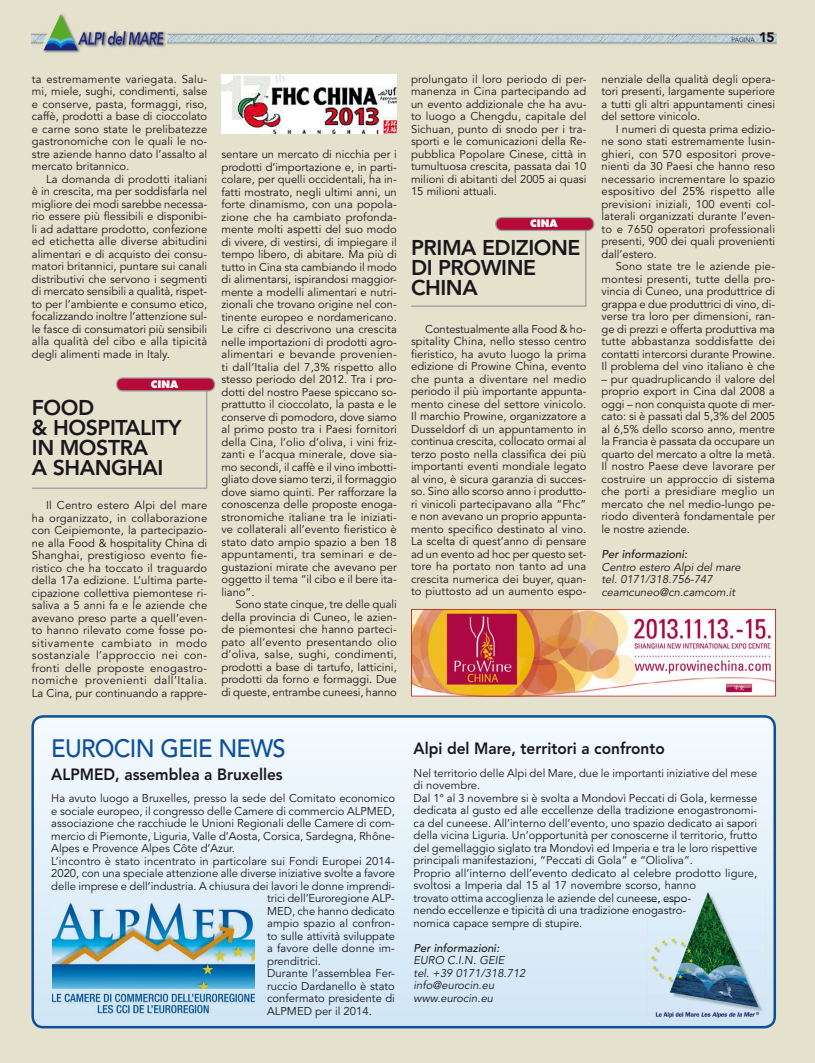
<style>
.page{position:relative;width:815px;height:1063px;background:#e4e1cd}
.page>*{position:absolute;margin:0;border:0;box-sizing:border-box;transform-origin:0 0}
.t1{font:500 25px "Avenir";letter-spacing:-.03em;color:#0d4f9b;scale:.95 1}
.t2{font:800 21.25px/20px "Avenir";letter-spacing:-.02em;color:#1a171c}
.t3{font:800 16.25px "Avenir";color:#1a171c;scale:.95 1}
.t4{font:11.25px/12.5px "Avenir";color:#1a171c;text-align:justify}
.t5{font:italic 11.25px/12.5px "Avenir";color:#1a171c}
.t6{font:italic 500 11.25px "Avenir";color:#1a171c}
.t7{font:11.25px "Avenir";color:#13151c}
.t8{font:800 10px "Futura";color:#fff}
.t9{font:300 6.25px "Avenir";color:#1a171c}
.s1{font-weight:900;font-size:13.75px}
.s2{color:#13151c}
.s3{color:#12151c}
</style>
<div class="page">
<img style="left:32px;top:14px;width:744px;height:39px">
<svg style="left:31px;top:715px;width:745px;height:313px;background:#dfedf7"></svg>
<img style="left:52px;top:903px;width:203px;height:110px">
<img style="left:411px;top:609px;width:365px;height:88px">
<img style="left:221px;top:74px;width:176px;height:60px">
<svg style="left:411px;top:217px;width:183px;height:90px"></svg>
<svg style="left:32px;top:377px;width:183px;height:112px"></svg>
<img style="left:648px;top:890px;width:117px;height:130px">
<img style="left:648px;top:890px;width:48px;height:3px">
<img style="left:648px;top:893px;width:43px;height:12px">
<img style="left:648px;top:906px;width:38px;height:12px">
<p class="t4" style="left:32px;top:74px;width:177px">ta estremamente variegata. Salu&shy;mi, miele, sughi, condimenti, salse e conserve, pasta, formaggi, riso, caffè, prodotti a base di cioccolato e carne sono state le prelibatezze gastronomiche con le quali le no&shy;stre aziende hanno dato l’assalto al mercato britannico.</p>
<p class="t4" style="left:32px;top:174px;width:177px;text-indent:14px">La domanda di prodotti italiani è in crescita, ma per soddisfarla nel migliore dei modi sarebbe necessa&shy;rio essere più flessibili e disponibi&shy;li ad adattare prodotto, confezione ed etichetta alle diverse abitudini alimentari e di acquisto dei consu&shy;matori britannici, puntare sui canali distributivi che servono i segmenti di mercato sensibili a qualità, rispet&shy;to per l’ambiente e consumo etico, focalizzando inoltre l’attenzione sul&shy;le fasce di consumatori più sensibili alla qualità del cibo e alla tipicità degli alimenti made in Italy.</p>
<h2 class="t2" style="left:32px;top:400px;width:151px">FOOD<br>&amp; HOSPITALITY<br>IN MOSTRA<br>A SHANGHAI</h2>
<p class="t4" style="left:32px;top:500px;width:177px;text-indent:14px">Il Centro estero Alpi del mare ha organizzato, in collaborazione con Ceipiemonte, la partecipazio&shy;ne alla Food &amp; hospitality China di Shanghai, prestigioso evento fie&shy;ristico che ha toccato il traguardo della 17a edizione. L’ultima parte&shy;cipazione collettiva piemontese ri&shy;saliva a 5 anni fa e le aziende che avevano preso parte a quell’even&shy;to hanno rilevato come fosse po&shy;sitivamente cambiato in modo sostanziale l’approccio nei con&shy;fronti delle proposte enogastro&shy;nomiche provenienti dall’Italia.<br>La Cina, pur continuando a rappre-</p>
<p class="t8" style="left:151px;top:380px;width:29px">CINA</p>
<p class="t4" style="left:221px;top:149px;width:177px">sentare un mercato di nicchia per i prodotti d’importazione e, in parti&shy;colare, per quelli occidentali, ha in&shy;fatti mostrato, negli ultimi anni, un forte dinamismo, con una popola&shy;zione che ha cambiato profonda&shy;mente molti aspetti del suo modo di vivere, di vestirsi, di impiegare il tempo libero, di abitare. Ma più di tutto in Cina sta cambiando il modo di alimentarsi, ispirandosi maggior&shy;mente a modelli alimentari e nutri&shy;zionali che trovano origine nel con&shy;tinente europeo e nordamericano.<br>Le cifre ci descrivono una crescita nelle importazioni di prodotti agro&shy;alimentari e bevande provenien&shy;ti dall’Italia del 7,3% rispetto allo stesso periodo del 2012. Tra i pro&shy;dotti del nostro Paese spiccano so&shy;prattutto il cioccolato, la pasta e le conserve di pomodoro, dove siamo al primo posto tra i Paesi fornitori della Cina, l’olio d’oliva, i vini friz&shy;zanti e l’acqua minerale, dove sia&shy;mo secondi, il caffè e il vino imbotti&shy;gliato dove siamo terzi, il formaggio dove siamo quinti. Per rafforzare la conoscenza delle proposte enoga&shy;stronomiche italiane tra le iniziati&shy;ve collaterali all’evento fieristico è stato dato ampio spazio a ben 18 appuntamenti, tra seminari e de&shy;gustazioni mirate che avevano per oggetto il tema “il cibo e il bere ita&shy;liano”.</p>
<p class="t4" style="left:221px;top:599px;width:177px;text-indent:14px">Sono state cinque, tre delle quali della provincia di Cuneo, le azien&shy;de piemontesi che hanno parteci&shy;pato all’evento presentando olio d’oliva, salse, sughi, condimenti, prodotti a base di tartufo, latticini, prodotti da forno e formaggi. Due di queste, entrambe cuneesi, hanno</p>
<p class="t4" style="left:411px;top:74px;width:177px">prolungato il loro periodo di per&shy;manenza in Cina partecipando ad un evento addizionale che ha avu&shy;to luogo a Chengdu, capitale del Sichuan, punto di snodo per i tra&shy;sporti e le comunicazioni della Re&shy;pubblica Popolare Cinese, città in tumultuosa crescita, passata dai 10 milioni di abitanti del 2005 ai quasi 15 milioni attuali.</p>
<p class="t8" style="left:530px;top:219px;width:29px">CINA</p>
<h2 class="t2" style="left:411px;top:240px;width:171px">PRIMA EDIZIONE<br>DI PROWINE<br>CHINA</h2>
<p class="t4" style="left:411px;top:324px;width:177px;text-indent:14px">Contestualmente alla Food &amp; ho&shy;spitality China, nello stesso centro fieristico, ha avuto luogo la prima edizione di Prowine China, evento che punta a diventare nel medio periodo il più importante appunta&shy;mento cinese del settore vinicolo.<br>Il marchio Prowine, organizzatore a Dusseldorf di un appuntamento in continua crescita, collocato ormai al terzo posto nella classifica dei più importanti eventi mondiale legato al vino, è sicura garanzia di succes&shy;so. Sino allo scorso anno i produtto&shy;ri vinicoli partecipavano alla “Fhc” e non avevano un proprio appunta&shy;mento specifico destinato al vino.<br>La scelta di quest’anno di pensare ad un evento ad hoc per questo set&shy;tore ha portato non tanto ad una crescita numerica dei buyer, quan&shy;to piuttosto ad un aumento espo-</p>
<p class="t9" style="left:732px;top:37px;width:45px">PAGINA <span class="s1">15</span></p>
<p class="t4" style="left:601px;top:74px;width:175px">nenziale della qualità degli opera&shy;tori presenti, largamente superiore a tutti gli altri appuntamenti cinesi del settore vinicolo.</p>
<p class="t4" style="left:601px;top:124px;width:175px;text-indent:14px">I numeri di questa prima edizio&shy;ne sono stati estremamente lusin&shy;ghieri, con 570 espositori prove&shy;nienti da 30 Paesi che hanno reso necessario incrementare lo spazio espositivo del 25% rispetto alle previsioni iniziali, 100 eventi col&shy;laterali organizzati durante l’even&shy;to e 7650 operatori professionali presenti, 900 dei quali provenienti dall’estero.</p>
<p class="t4" style="left:601px;top:262px;width:175px;text-indent:14px">Sono state tre le aziende pie&shy;montesi presenti, tutte della pro&shy;vincia di Cuneo, una produttrice di grappa e due produttrici di vino, di&shy;verse tra loro per dimensioni, ran&shy;ge di prezzi e offerta produttiva ma tutte abbastanza soddisfatte dei contatti intercorsi durante Prowine.<br>Il problema del vino italiano è che</p>
<p class="t4" style="left:601px;top:374px;width:175px">– pur quadruplicando il valore del proprio export in Cina dal 2008 a oggi – non conquista quote di mer&shy;cato: si è passati dal 5,3% del 2005 al 6,5% dello scorso anno, mentre la Francia è passata da occupare un quarto del mercato a oltre la metà.<br>Il nostro Paese deve lavorare per costruire un approccio di sistema che porti a presidiare meglio un mercato che nel medio-lungo pe&shy;riodo diventerà fondamentale per le nostre aziende.</p>
<p class="t6" style="left:601px;top:550px;width:87px">Per informazioni:</p>
<p class="t5" style="left:601px;top:562px;width:141px">Centro estero Alpi del mare tel. 0171/318.756-747 ceamcuneo@cn.camcom.it</p>
<h1 class="t1" style="left:51px;top:738px;width:248px">EUROCIN GEIE NEWS</h1>
<h3 class="t3" style="left:51px;top:767px;width:245px">ALPMED, assemblea a Bruxelles</h3>
<p class="t4" style="left:51px;top:793px;width:345px">Ha avuto luogo a Bruxelles, presso la sede del Comitato economico</p>
<p class="t4" style="left:51px;top:806px;width:345px">e sociale europeo, il congresso delle Camere di commercio ALPMED,</p>
<p class="t4" style="left:51px;top:818px;width:345px">associazione che racchiude le Unioni Regionali delle Camere di com-</p>
<p class="t4" style="left:51px;top:831px;width:345px">mercio di Piemonte, Liguria, Valle d’Aosta, Corsica, Sardegna, Rhône-</p>
<p class="t4" style="left:51px;top:843px;width:185px">Alpes e Provence Alpes Côte d’Azur.</p>
<p class="t4" style="left:51px;top:856px;width:345px">L’incontro è stato incentrato in particolare sui Fondi Europei 2014-</p>
<p class="t4" style="left:51px;top:868px;width:345px">2020, con una speciale attenzione alle diverse iniziative svolte a favore</p>
<p class="t4" style="left:51px;top:881px;width:345px">delle imprese e dell’industria. A chiusura dei lavori le donne imprendi-</p>
<p class="t4" style="left:267px;top:893px;width:129px">trici dell’Euroregione ALP-</p>
<p class="t4" style="left:267px;top:906px;width:129px">MED, che hanno dedicato</p>
<p class="t4" style="left:267px;top:918px;width:129px">ampio spazio al confron-</p>
<p class="t4" style="left:267px;top:931px;width:129px">to sulle attività sviluppate</p>
<p class="t4" style="left:267px;top:943px;width:129px">a favore delle donne im-</p>
<p class="t4" style="left:267px;top:956px;width:55px">prenditrici.</p>
<p class="t4" style="left:267px;top:968px;width:129px">Durante l’assemblea Fer-</p>
<p class="t4" style="left:267px;top:981px;width:129px">ruccio Dardanello è stato</p>
<p class="t4" style="left:267px;top:993px;width:129px">confermato presidente di</p>
<p class="t4" style="left:267px;top:1006px;width:106px">ALPMED per il 2014.</p>
<h3 class="t3" style="left:414px;top:742px;width:266px">Alpi del Mare, territori a confronto</h3>
<p class="t4" style="left:414px;top:768px;width:345px;text-align:left">Nel territorio delle Alpi del Mare, due le importanti iniziative del mese di novembre.<br>Dal 1° al 3 novembre si è svolta a Mondovì Peccati di Gola, kermesse dedicata al gusto ed alle eccellenze della tradizione enogastronomi&shy;ca del cuneese. All’interno dell’evento, uno spazio dedicato ai sapori della vicina Liguria. Un’opportunità per conoscerne il territorio, frutto del gemellaggio siglato tra Mondovì ed Imperia e tra le loro rispettive principali manifestazioni, “Peccati di Gola” e “Olioliva”.<br>Proprio all’interno dell’evento dedicato al celebre prodotto ligure, svoltosi a Imperia dal 15 al 17 novembre scorso hanno<br>trovato ottima accoglienza le aziende del cunee<span class="s2">se, espo-<br></span>nendo eccellenze e tipicità di una tradizione en<span class="s3">ogas</span><span class="s2">tr</span><span class="s3">o-<br></span>nomica capace sempre di stupire.</p>
<p class="t6" style="left:414px;top:943px;width:87px">Per informazioni:</p>
<p class="t5" style="left:414px;top:956px;width:113px">EURO C.I.N. GEIE<br>tel. +39 0171/318.712 info@eurocin.eu www.eurocin.eu</p>
<p class="t7" style="left:658px;top:881px;width:5px">,</p>
</div>
